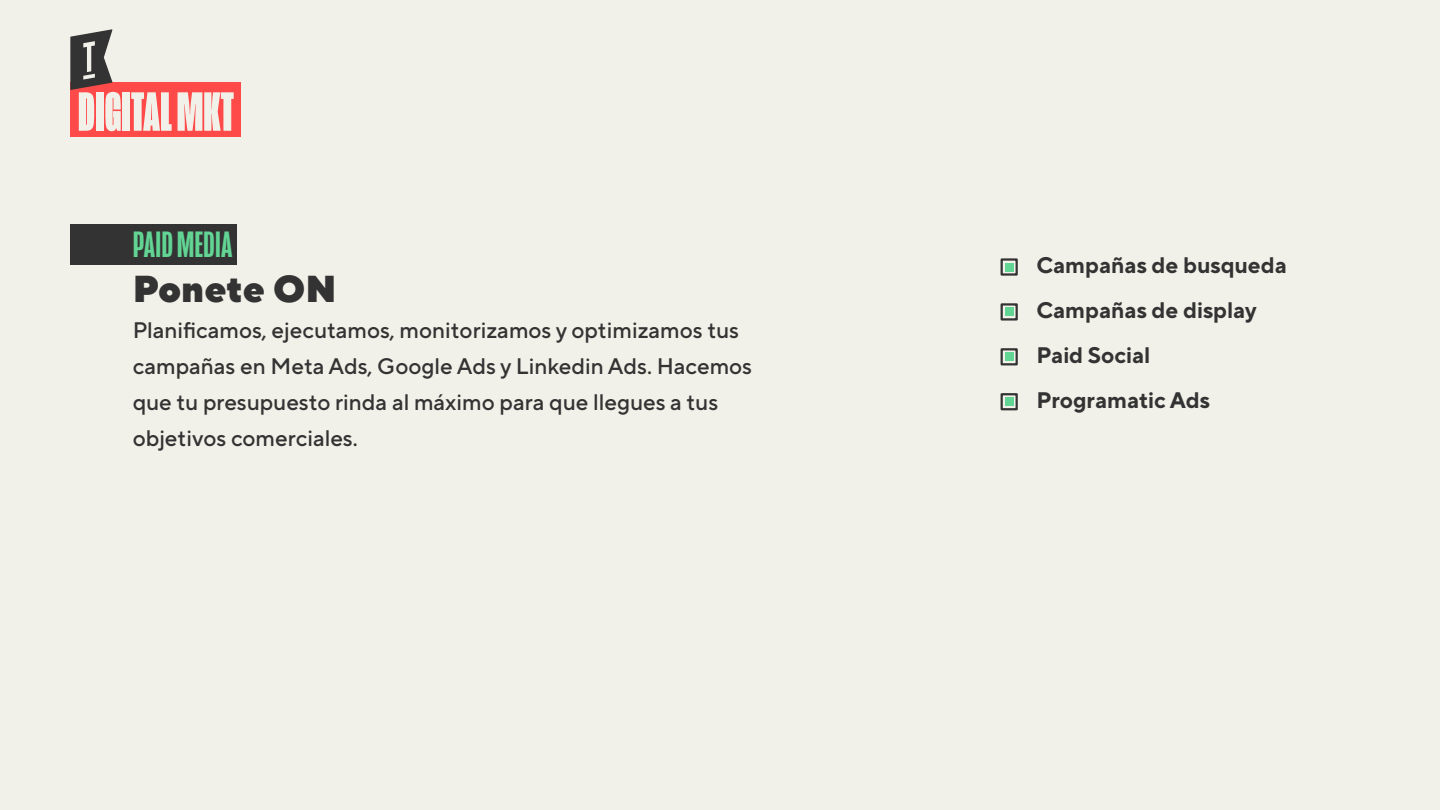
<style>
.page{position:relative;width:1440px;height:810px;background:#f2f1e9}
.page>*{position:absolute;margin:0;border:0;box-sizing:border-box;transform-origin:0 0}
.t1{font:900 56.55px "Mongoose";color:#f2f1e9}
.t2{font:500 37.5px "Mongoose";color:#62d493}
.t3{font:900 37.5px "TT Norms Pro";color:#333}
.t4{font:500 22.5px/36px "TT Norms Pro";color:#333}
.t5{font:700 22.5px/45px "TT Norms Pro";color:#333}
</style>
<div class="page">
<div style="left:70px;top:224px;width:167px;height:40px;background:#333"></div>
<div style="left:1001px;top:303px;width:17px;height:18px;border:2px solid #333"></div>
<div style="left:1005px;top:308px;width:8px;height:8px;background:#62d493"></div>
<div style="left:1001px;top:348px;width:17px;height:17px;border:2px solid #333"></div>
<div style="left:1005px;top:353px;width:8px;height:8px;background:#62d493"></div>
<div style="left:1001px;top:393px;width:17px;height:17px;border:2px solid #333"></div>
<div style="left:1005px;top:397px;width:8px;height:9px;background:#62d493"></div>
<div style="left:1001px;top:258px;width:17px;height:18px;border:2px solid #333"></div>
<div style="left:1005px;top:263px;width:8px;height:8px;background:#62d493"></div>
<div style="left:70px;top:82px;width:171px;height:55px;background:#fe4b49"></div>
<svg style="left:70px;top:29px;width:43px;height:61px"></svg>
<h1 class="t1" style="left:78px;top:80px;width:157px">DIGITAL MKT</h1>
<h2 class="t2" style="left:133px;top:223px;width:101px">PAID MEDIA</h2>
<h2 class="t3" style="left:133px;top:264px;width:205px">Ponete ON</h2>
<p class="t4" style="left:133px;top:311px;width:621px">Planificamos, ejecutamos, monitorizamos y optimizamos tus campañas en Meta Ads, Google Ads y Linkedin Ads. Hacemos que tu presupuesto rinda al máximo para que llegues a tus objetivos comerciales.</p>
<p class="t5" style="left:1037px;top:242px;width:252px">Campañas de busqueda<br>Campañas de display<br>Paid Social<br>Programatic Ads</p>
</div>
